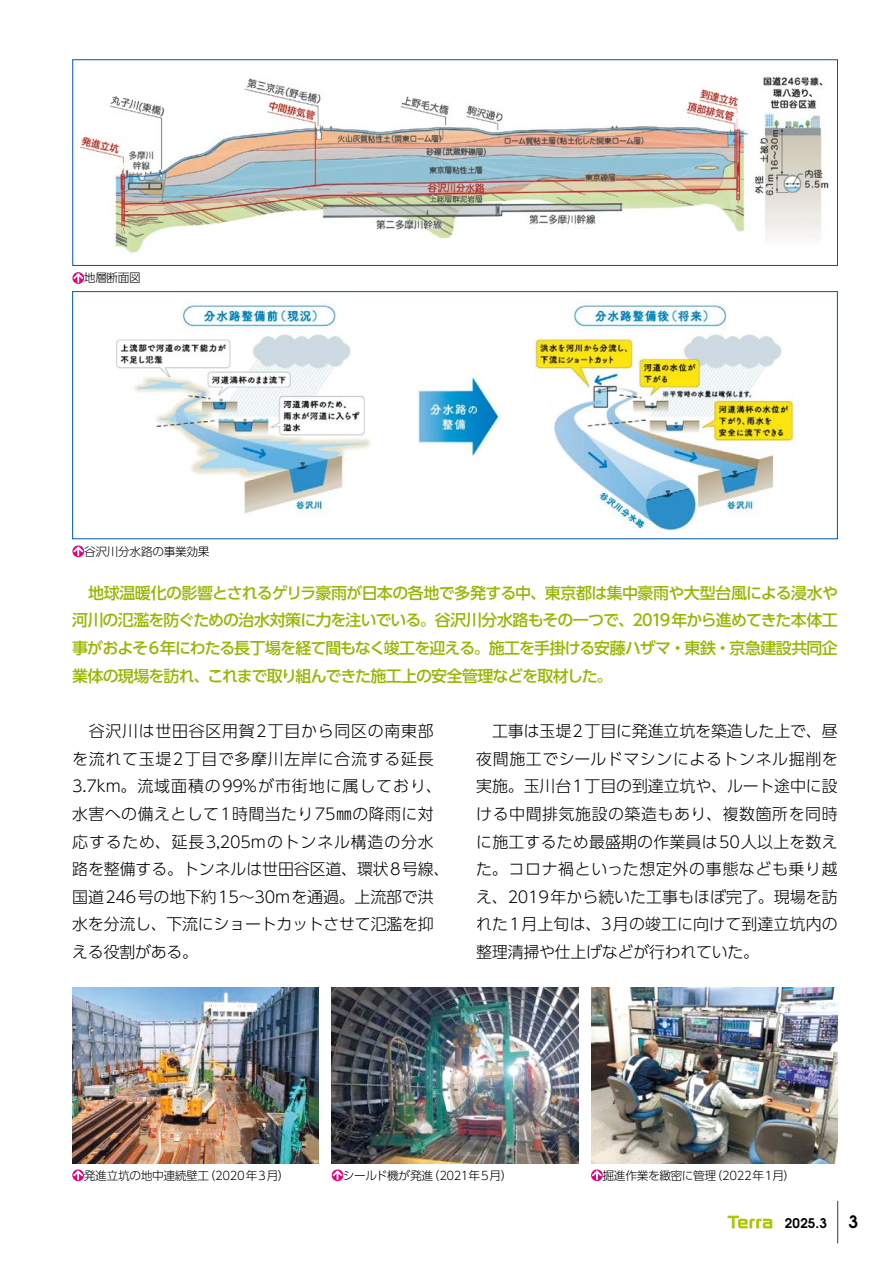
<style>
.page{position:relative;width:893px;height:1263px;background:#fff}
.page>*{position:absolute;margin:0;border:0;box-sizing:border-box;transform-origin:0 0}
.t1{font:600 16.95px "ITC Avant Garde Pro";color:#000}
.t2{font:300 15.9px/27.6px "UD Shin Go Pro";letter-spacing:.005em;color:#000;text-align:justify}
.t3{font:300 15.9px/27.6px "UD Shin Go Pro";letter-spacing:.025em;color:#000}
.t4{font:500 15.9px/27.6px "UD Shin Go Pro";letter-spacing:-.05em;color:#9ab504;text-align:justify}
.t5{font:600 13.35px "ITC Avant Garde Pro";color:#000}
.t6{font:300 11.7px "UD Shin Go Pro";letter-spacing:-.025em;color:#000}
</style>
<div class="page">
<svg style="left:332px;top:1169px;width:11px;height:12px"></svg>
<svg style="left:333px;top:1170px;width:9px;height:10px"></svg>
<svg style="left:72px;top:1169px;width:12px;height:12px"></svg>
<svg style="left:73px;top:1170px;width:10px;height:10px"></svg>
<svg style="left:591px;top:1169px;width:12px;height:12px"></svg>
<svg style="left:592px;top:1170px;width:10px;height:10px"></svg>
<img style="left:79px;top:75px;width:750px;height:178px">
<div style="left:72px;top:59px;width:766px;height:207px;border:1px solid #0056a7"></div>
<img style="left:72px;top:988px;width:247px;height:175px">
<img style="left:332px;top:988px;width:246px;height:175px">
<img style="left:591px;top:988px;width:247px;height:175px">
<svg style="left:72px;top:545px;width:12px;height:12px"></svg>
<svg style="left:73px;top:546px;width:10px;height:10px"></svg>
<svg style="left:72px;top:272px;width:12px;height:12px"></svg>
<svg style="left:73px;top:273px;width:10px;height:10px"></svg>
<div style="left:72px;top:291px;width:766px;height:248px;background:#fff;border:1px solid #0056a7"></div>
<img style="left:116px;top:304px;width:255px;height:210px">
<img style="left:418px;top:376px;width:81px;height:82px">
<div style="left:486px;top:338px;width:33px;height:47px;background:#fff"></div>
<img style="left:535px;top:304px;width:259px;height:227px">
<div style="left:528px;top:382px;width:20px;height:46px;background:#fff"></div>
<svg style="left:728px;top:1216px;width:44px;height:12px"></svg>
<hr style="left:837px;top:1201px;width:1px;height:42px;background:#3e3a39">
<p class="t6" style="left:84px;top:269px;width:58px">地層断面図</p>
<p class="t6" style="left:84px;top:542px;width:127px">谷沢川分水路の事業効果</p>
<p class="t4" style="left:72px;top:578px;width:767px">　地球温暖化の影響とされるゲリラ豪雨が日本の各地で多発する中、東京都は集中豪雨や大型台風による浸水や河川の氾濫を防ぐための治水対策に力を注いでいる。谷沢川分水路もその一つで、2019年から進めてきた本体工事がおよそ6年にわたる長丁場を経て間もなく竣工を迎える。施工を手掛ける安藤ハザマ・東鉄・京急建設共同企業体の現場を訪れ、これまで取り組んできた施工上の安全管理などを取材した。</p>
<p class="t3" style="left:72px;top:716px;width:379px">　谷沢川は世田谷区用賀2丁目から同区の南東部を流れて玉堤2丁目で多摩川左岸に合流する延長<br>3.7km。流域面積の99%が市街地に属しており、水害への備えとして1時間当たり75㎜の降雨に対応するため、延長3,205mのトンネル構造の分水路を整備する。トンネルは世田谷区道、環状8号線、国道246号の地下約15〜30mを通過。上流部で洪水を分流し、下流にショートカットさせて氾濫を抑える役割がある。</p>
<p class="t2" style="left:476px;top:716px;width:363px">　工事は玉堤2丁目に発進立坑を築造した上で、昼夜間施工でシールドマシンによるトンネル掘削を実施。玉川台1丁目の到達立坑や、ルート途中に設ける中間排気施設の築造もあり、複数箇所を同時に施工するため最盛期の作業員は50人以上を数えた。コロナ禍といった想定外の事態なども乗り越え、2019年から続いた工事もほぼ完了。現場を訪れた1月上旬は、3月の竣工に向けて到達立坑内の整理清掃や仕上げなどが行われていた。</p>
<p class="t6" style="left:84px;top:1166px;width:207px">発進立坑の地中連続壁工（2020年3月）</p>
<p class="t6" style="left:343px;top:1166px;width:171px">シールド機が発進（2021年5月）</p>
<p class="t6" style="left:603px;top:1166px;width:194px">掘進作業を緻密に管理（2022年1月）</p>
<p class="t5" style="left:785px;top:1215px;width:44px">2025.3</p>
<p class="t1" style="left:848px;top:1211px;width:11px">3</p>
</div>
